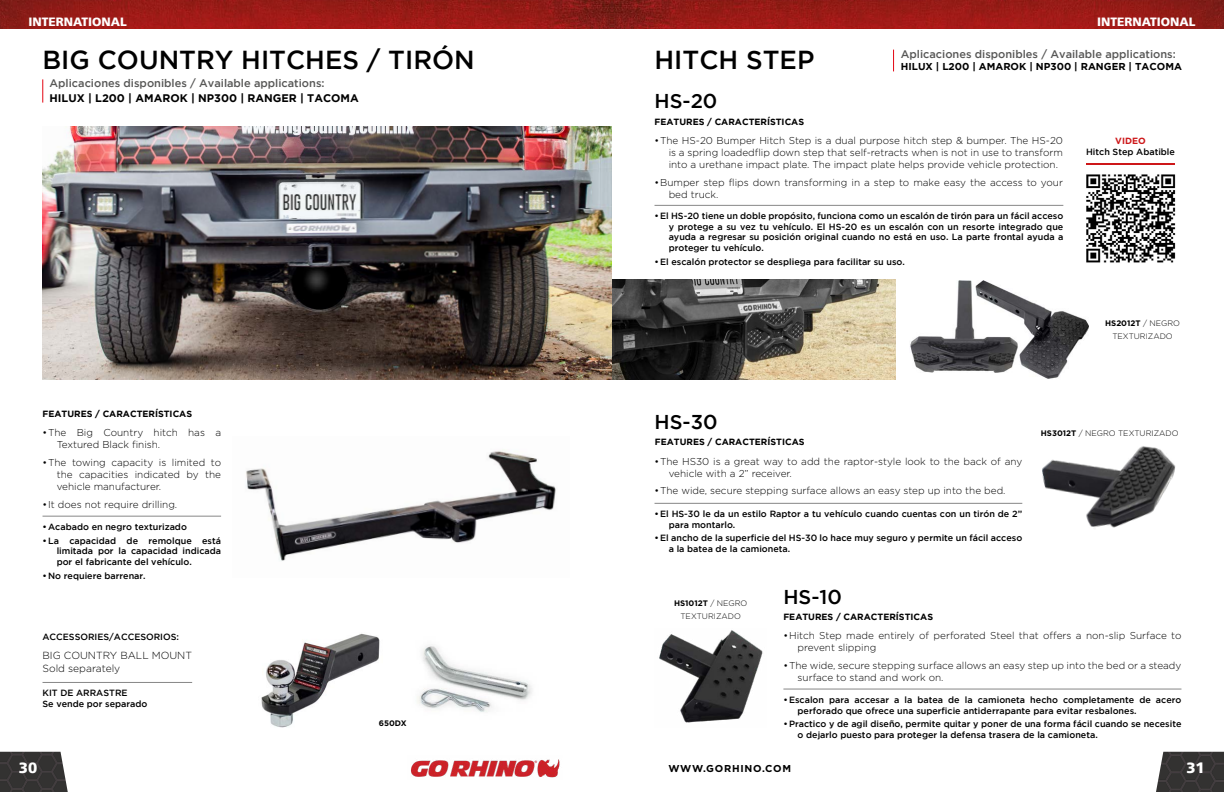
<style>
.page{position:relative;width:1224px;height:792px;background:#fff}
.page>*{position:absolute;margin:0;border:0;box-sizing:border-box;transform-origin:0 0}
.t1{font:500 26px "Gotham";color:#000}
.t2{font:500 20px "Gotham";color:#000}
.t3{font:900 15px "Frutiger";color:#fff}
.t4{font:900 12px "Frutiger";color:#fff}
.t5{font:500 11px "Gotham";color:#575756}
.t6{font:700 11px "Gotham";color:#000}
.t7{font:300 10.3px/12.4px "Gotham";color:#000}
.t8{font:300 10px/12px "Gotham";color:#000}
.t9{font:700 10px "Gotham";color:#000}
.t10{font:700 10px "Gotham";letter-spacing:.075em;color:#000}
.t11{font:500 9px/10.8px "Gotham";color:#000}
.t12{font:700 9px "Gotham";color:#000}
.t13{font:700 9px "Gotham";color:#cd1719}
.t14{font:300 8px/13px "Gotham";color:#000;text-align:center}
.t15{font:700 8px "Gotham";color:#000}
.s1{font-weight:700}
</style>
<div class="page">
<img style="left:0;top:752px;width:68px;height:40px">
<img style="left:1156px;top:752px;width:68px;height:40px">
<img style="left:0;top:0;width:1224px;height:28px">
<img style="left:411px;top:759px;width:149px;height:19px">
<img style="left:246px;top:450px;width:310px;height:111px">
<img style="left:261px;top:633px;width:119px;height:95px">
<img style="left:417px;top:646px;width:115px;height:66px">
<img style="left:659px;top:630px;width:104px;height:93px">
<img style="left:1042px;top:446px;width:134px;height:82px">
<img style="left:910px;top:281px;width:179px;height:98px">
<img style="left:1086px;top:174px;width:90px;height:89px">
<hr style="left:1086px;top:163px;width:89px;height:2px;background:#cd1719">
<img style="left:612px;top:280px;width:283px;height:99px">
<img style="left:43px;top:126px;width:569px;height:253px">
<hr style="left:43px;top:516px;width:178px;height:1px;background:#878787">
<hr style="left:43px;top:682px;width:149px;height:1px;background:#878787">
<hr style="left:783px;top:689px;width:398px;height:1px;background:#878787">
<hr style="left:655px;top:205px;width:408px;height:1px;background:#878787">
<hr style="left:655px;top:503px;width:367px;height:1px;background:#878787">
<svg style="left:43px;top:79px;width:1px;height:24px"></svg>
<svg style="left:893px;top:50px;width:1px;height:21px"></svg>
<h3 class="t4" style="left:28px;top:14px;width:100px">INTERNATIONAL</h3>
<h3 class="t4" style="left:1097px;top:14px;width:100px">INTERNATIONAL</h3>
<h1 class="t1" style="left:43px;top:45px;width:434px">BIG COUNTRY HITCHES / TIRÓN</h1>
<p class="t5" style="left:901px;top:47px;width:276px">Aplicaciones disponibles / Available applications:</p>
<p class="t9" style="left:901px;top:60px;width:283px">HILUX | L200 | AMAROK | NP300 | RANGER | TACOMA</p>
<h1 class="t1" style="left:655px;top:45px;width:161px">HITCH STEP</h1>
<p class="t5" style="left:50px;top:77px;width:276px">Aplicaciones disponibles / Available applications:</p>
<p class="t6" style="left:50px;top:92px;width:311px">HILUX | L200 | AMAROK | NP300 | RANGER | TACOMA</p>
<p class="t12" style="left:43px;top:409px;width:151px">FEATURES / CARACTERÍSTICAS</p>
<p class="t8" style="left:57px;top:427px;width:166px;text-indent:-14px">•The Big Country hitch has a<br>Textured Black finish.</p>
<p class="t8" style="left:57px;top:457px;width:166px;text-align:justify;text-indent:-14px">•The towing capacity is limited to the capacities indicated by the vehicle manufacturer.</p>
<p class="t8" style="left:43px;top:498px;width:136px">•It does not require drilling.</p>
<p class="t11" style="left:43px;top:521px;width:146px">•Acabado en negro texturizado</p>
<p class="t11" style="left:57px;top:535px;width:166px;text-align:justify;text-indent:-14px">•La capacidad de remolque está limitada por la capacidad indicada por el fabricante del vehículo.</p>
<p class="t11" style="left:43px;top:570px;width:105px">•No requiere barrenar.</p>
<p class="t11" style="left:43px;top:631px;width:138px">ACCESSORIES/ACCESORIOS:</p>
<p class="t7" style="left:43px;top:649px;width:151px">BIG COUNTRY BALL MOUNT<br>Sold separately</p>
<p class="t11" style="left:43px;top:687px;width:106px">KIT DE ARRASTRE<br>Se vende por separado</p>
<p class="t15" style="left:379px;top:719px;width:29px">650DX</p>
<h2 class="t2" style="left:655px;top:90px;width:64px">HS-20</h2>
<p class="t12" style="left:655px;top:116px;width:151px">FEATURES / CARACTERÍSTICAS</p>
<p class="t8" style="left:669px;top:135px;width:396px;text-align:justify;text-indent:-14px">•The HS-20 Bumper Hitch Step is a dual purpose hitch step &amp; bumper. The HS-20 is a spring loadedflip down step that self-retracts when is not in use to transform into a urethane impact plate. The impact plate helps provide vehicle protection.</p>
<p class="t8" style="left:669px;top:176px;width:396px;text-indent:-14px">•Bumper step flips down transforming in a step to make easy the access to your bed truck.</p>
<p class="t11" style="left:669px;top:210px;width:396px;text-align:justify;text-indent:-14px">•El HS-20 tiene un doble propósito, funciona como un escalón de tirón para un fácil acceso y protege a su vez tu vehículo. El HS-20 es un escalón con un resorte integrado que ayuda a regresar su posición original cuando no está en uso. La parte frontal ayuda a proteger tu vehículo.</p>
<p class="t11" style="left:655px;top:256px;width:252px">•El escalón protector se despliega para facilitar su uso.</p>
<p class="t13" style="left:1115px;top:135px;width:32px">VIDEO</p>
<p class="t11" style="left:1086px;top:146px;width:90px">Hitch Step Abatible</p>
<p class="t14" style="left:1105px;top:317px;width:76px"><span class="s1">HS2012T</span> / NEGRO<br>TEXTURIZADO</p>
<h2 class="t2" style="left:655px;top:411px;width:64px">HS-30</h2>
<p class="t12" style="left:655px;top:437px;width:151px">FEATURES / CARACTERÍSTICAS</p>
<p class="t8" style="left:669px;top:455px;width:355px;text-indent:-14px">•The HS30 is a great way to add the raptor-style look to the back of any vehicle with a 2” receiver.</p>
<p class="t8" style="left:655px;top:485px;width:353px">•The wide, secure stepping surface allows an easy step up into the bed.</p>
<p class="t11" style="left:669px;top:508px;width:355px;text-indent:-14px">•El HS-30 le da un estilo Raptor a tu vehículo cuando cuentas con un tirón de 2” para montarlo.</p>
<p class="t11" style="left:669px;top:532px;width:355px;text-indent:-14px">•El ancho de la superficie del HS-30 lo hace muy seguro y permite un fácil acceso a la batea de la camioneta.</p>
<p class="t14" style="left:674px;top:597px;width:75px"><span class="s1">HS1012T</span> / NEGRO<br>TEXTURIZADO</p>
<h2 class="t2" style="left:783px;top:585px;width:60px">HS-10</h2>
<p class="t12" style="left:783px;top:611px;width:151px">FEATURES / CARACTERÍSTICAS</p>
<p class="t14" style="left:1041px;top:427px;width:139px"><span class="s1">HS3012T</span> / NEGRO TEXTURIZADO</p>
<p class="t8" style="left:798px;top:630px;width:385px;text-indent:-14px">•Hitch Step made entirely of perforated Steel that offers a non-slip Surface to prevent slipping</p>
<p class="t8" style="left:798px;top:659px;width:385px;text-indent:-14px">•The wide, secure stepping surface allows an easy step up into the bed or a steady surface to stand and work on.</p>
<p class="t11" style="left:798px;top:694px;width:385px;text-indent:-14px">•Escalon para accesar a la batea de la camioneta hecho completamente de acero perforado que ofrece una superficie antiderrapante para evitar resbalones.</p>
<p class="t11" style="left:798px;top:718px;width:385px;text-indent:-14px">•Practico y de agil diseño, permite quitar y poner de una forma fácil cuando se necesite o dejarlo puesto para proteger la defensa trasera de la camioneta.</p>
<h3 class="t3" style="left:19px;top:759px;width:20px">30</h3>
<p class="t10" style="left:668px;top:763px;width:124px">WWW.GORHINO.COM</p>
<h3 class="t3" style="left:1186px;top:759px;width:20px">31</h3>
</div>
